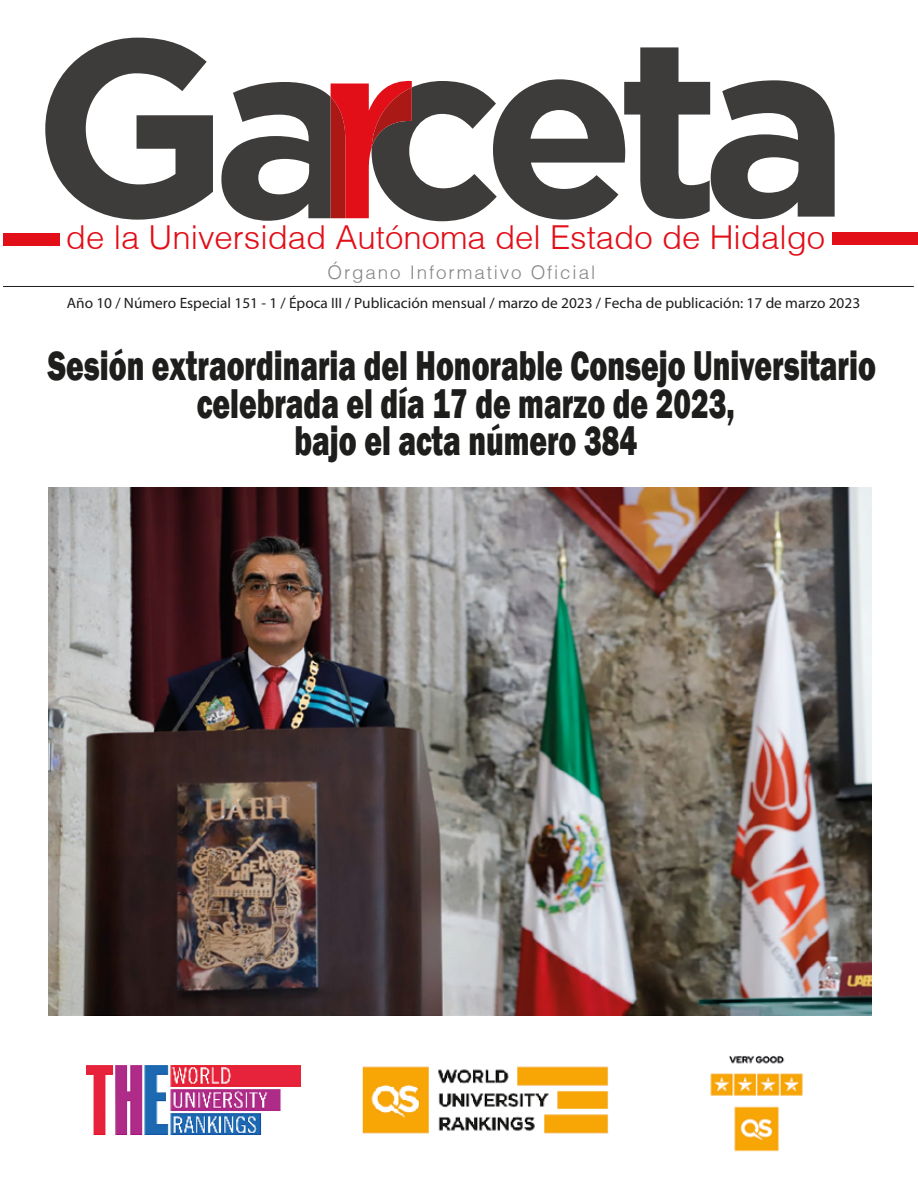
<style>
.page{position:relative;width:918px;height:1188px;background:#fff}
.page>*{position:absolute;margin:0;border:0;box-sizing:border-box;transform-origin:0 0}
.t1{font:800 42.9px/37.8px "Franklin Gothic";color:#1e1e1c;text-align:center;scale:.7 1}
.t2{font:300 33px "Helvetica";color:#e20e18}
.t3{font:300 18.9px "Helvetica";letter-spacing:.1em;color:#878485}
.t4{font:700 15px "Helvetica";color:#1d1e1c}
</style>
<div class="page">
<svg style="left:45px;top:38px;width:168px;height:182px"></svg>
<svg style="left:221px;top:47px;width:614px;height:174px"></svg>
<div style="left:832px;top:233px;width:86px;height:12px;background:#e20e18"></div>
<div style="left:3px;top:233px;width:57px;height:13px;background:#e20e18"></div>
<hr style="left:3px;top:286px;width:911px;height:1px;background:#1e1e1c">
<img style="left:87px;top:1065px;width:214px;height:69px">
<img style="left:362px;top:1066px;width:247px;height:68px">
<img style="left:710px;top:1056px;width:93px;height:96px">
<img style="left:49px;top:487px;width:823px;height:529px">
<p class="t2" style="left:66px;top:216px;width:761px">de la Universidad Autónoma del Estado de Hidalgo</p>
<p class="t3" style="left:328px;top:260px;width:269px">Órgano Informativo Oficial</p>
<p class="t4" style="left:67px;top:294px;width:795px">Año 10 / Número Especial 151 - 1 / Época III / Publicación mensual / marzo de 2023 / Fecha de publicación: 17 de marzo 2023</p>
<p class="t1" style="left:48px;top:346px;width:1184px">Sesión extraordinaria del Honorable Consejo Universitario celebrada el día 17 de marzo de 2023,<br>bajo el acta número 384</p>
</div>
